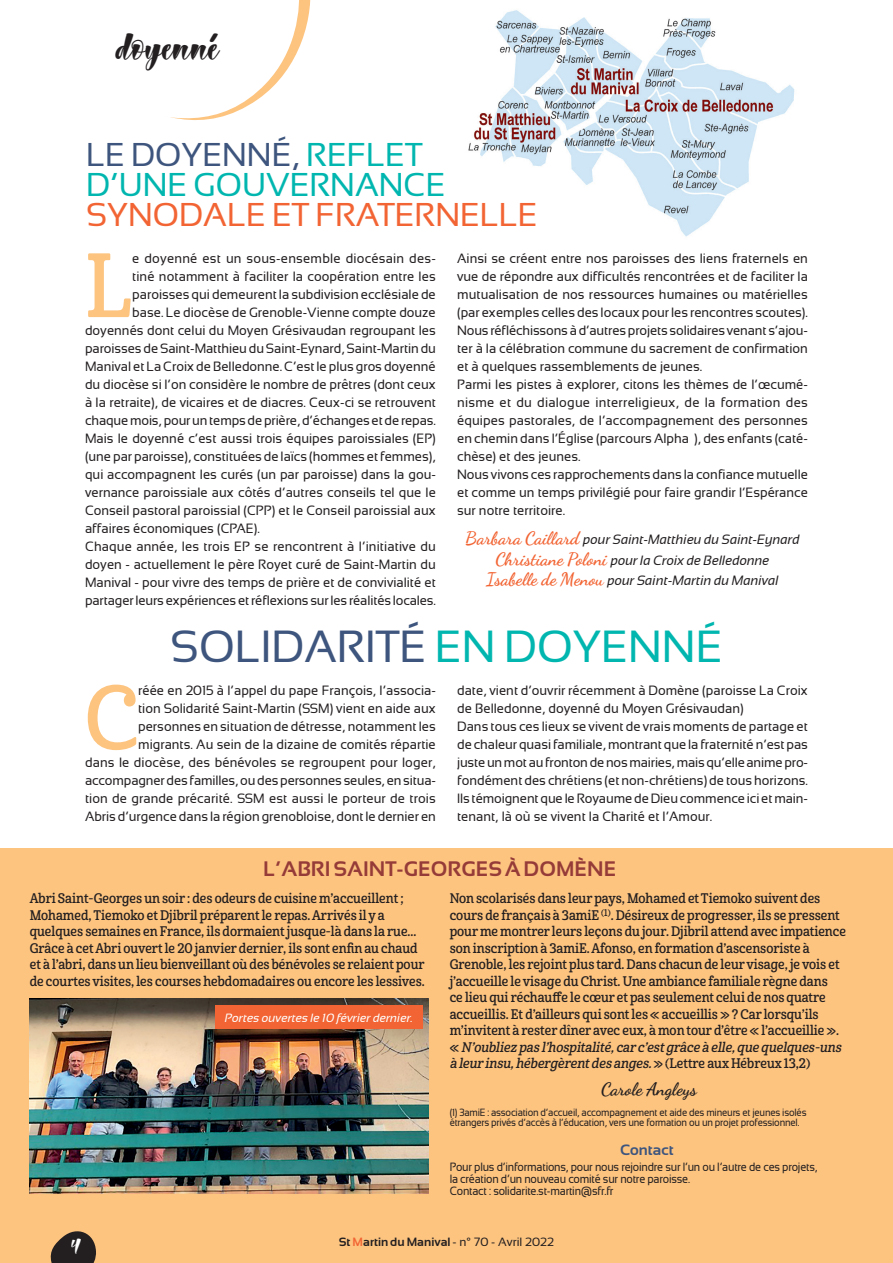
<style>
.page{position:relative;width:893px;height:1263px;background:#fff}
.page>*{position:absolute;margin:0;border:0;box-sizing:border-box;transform-origin:0 0}
.t1{font:88.35px "Cabrito Con Dem";color:#fdc480}
.t2{font:45px "Sansation";color:#3e557d}
.t3{font:39px "Battalfree";color:#231f20}
.t4{font:33px/30px "Sansation";color:#00b6af}
.t5{font:33px "Sansation";color:#f26433}
.t6{font:22.5px "Battalfree";color:#fff}
.t7{font:700 21px "Sansation";color:#953b38}
.t8{font:700 18px "Dancing Script";color:#231f20}
.t9{font:700 15px "Sansation";color:#3e557d}
.t10{font:13.5px/18px "Sansation";color:#231f20}
.t11{font:13.5px/16.5px "Cabrito Con Dem";color:#231f20}
.t12{font:italic 13.5px/20.4px "Sansation";color:#231f20;text-align:center}
.t13{font:12px/12px "Sansation";letter-spacing:-.02em;color:#231f20;scale:.91 1}
.t14{font:italic 12px "Sansation";color:#fff}
.t15{font:700 12px "Sansation";color:#231f20}
.t16{font:10.5px/10.5px "Sansation";letter-spacing:-.02em;color:#231f20;scale:.91 1}
.s1{color:#3e557d}
.s2{font-family:"Dancing Script";font-weight:700;font-style:normal;font-size:18px;color:#f26433}
.s3{color:#00b6af}
.s4{font-style:italic}
.s5{color:#f26433}
.s6{font-weight:400}
</style>
<div class="page">
<svg style="left:170px;top:0;width:141px;height:120px"></svg>
<div style="left:0;top:848px;width:893px;height:415px;background:#fdc480"></div>
<img style="left:468px;top:10px;width:327px;height:227px">
<img style="left:30px;top:999px;width:398px;height:195px">
<div style="left:215px;top:1006px;width:208px;height:23px;background:#f26433"></div>
<svg style="left:50px;top:1231px;width:46px;height:32px"></svg>
<h3 class="t3" style="left:118px;top:17px;width:104px">doyenné</h3>
<h3 class="t4" style="left:86px;top:140px;width:361px"><span class="s1">LE DOYENNÉ,</span> REFLET<br>D’UNE GOUVERNANCE</h3>
<h3 class="t5" style="left:86px;top:197px;width:453px">SYNODALE ET FRATERNELLE</h3>
<p class="t10" style="left:457px;top:249px;width:352px">Ainsi se créent entre nos paroisses des liens fraternels en vue de répondre aux difficultés rencontrées et de faciliter la mutualisation de nos ressources humaines ou matérielles (par exemples celles des locaux pour les rencontres scoutes).<br>Nous réfléchissons à d’autres projets solidaires venant s’ajou&shy;ter à la célébration commune du sacrement de confirmation et à quelques rassemblements de jeunes.<br>Parmi les pistes à explorer, citons les thèmes de l’œcumé&shy;nisme et du dialogue interreligieux, de la formation des équipes pastorales, de l’accompagnement des personnes en chemin dans l’Église (parcours Alpha…), des enfants (caté&shy;chèse) et des jeunes.<br>Nous vivons ces rapprochements dans la confiance mutuelle et comme un temps privilégié pour faire grandir l’Espérance sur notre territoire.</p>
<p class="t12" style="left:465px;top:529px;width:336px"><span class="s2">Barbara Caillard</span> pour Saint-Matthieu du Saint-Eynard<br><span class="s2">Christiane Poloni</span> pour la Croix de Belledonne<br><span class="s2">Isabelle de Menou</span> pour Saint-Martin du Manival</p>
<h2 class="t2" style="left:170px;top:621px;width:554px">SOLIDARITÉ <span class="s3">EN DOYENNÉ</span></h2>
<h1 class="t1" style="left:85px;top:232px;width:49px">L</h1>
<p class="t10" style="left:132px;top:249px;width:305px">e doyenné est un sous-ensemble diocésain des-</p>
<p class="t10" style="left:132px;top:267px;width:305px">tiné notamment à faciliter la coopération entre les</p>
<p class="t10" style="left:132px;top:285px;width:305px">paroisses qui demeurent la subdivision ecclésiale de</p>
<p class="t10" style="left:132px;top:303px;width:305px">base. Le diocèse de Grenoble-Vienne compte douze</p>
<p class="t10" style="left:85px;top:321px;width:352px">doyennés dont celui du Moyen Grésivaudan regroupant les</p>
<p class="t10" style="left:85px;top:339px;width:352px">paroisses de Saint-Matthieu du Saint-Eynard, Saint-Martin du</p>
<p class="t10" style="left:85px;top:357px;width:352px">Manival et La Croix de Belledonne. C’est le plus gros doyenné</p>
<p class="t10" style="left:85px;top:375px;width:352px">du diocèse si l’on considère le nombre de prêtres (dont ceux</p>
<p class="t10" style="left:85px;top:393px;width:352px">à la retraite), de vicaires et de diacres. Ceux-ci se retrouvent</p>
<p class="t10" style="left:85px;top:411px;width:352px">chaque mois, pour un temps de prière, d’échanges et de repas.</p>
<p class="t10" style="left:85px;top:429px;width:352px">Mais le doyenné c’est aussi trois équipes paroissiales (EP)</p>
<p class="t10" style="left:85px;top:447px;width:352px">(une par paroisse), constituées de laïcs (hommes et femmes),</p>
<p class="t10" style="left:85px;top:465px;width:352px">qui accompagnent les curés (un par paroisse) dans la gou-</p>
<p class="t10" style="left:85px;top:483px;width:352px">vernance paroissiale aux côtés d’autres conseils tel que le</p>
<p class="t10" style="left:85px;top:501px;width:352px">Conseil pastoral paroissial (CPP) et le Conseil paroissial aux</p>
<p class="t10" style="left:85px;top:519px;width:176px">affaires économiques (CPAE).</p>
<p class="t10" style="left:85px;top:537px;width:352px">Chaque année, les trois EP se rencontrent à l’initiative du</p>
<p class="t10" style="left:85px;top:555px;width:352px">doyen - actuellement le père Royet curé de Saint-Martin du</p>
<p class="t10" style="left:85px;top:573px;width:352px">Manival - pour vivre des temps de prière et de convivialité et</p>
<p class="t10" style="left:85px;top:591px;width:352px">partager leurs expériences et réflexions sur les réalités locales.</p>
<h1 class="t1" style="left:85px;top:664px;width:55px">C</h1>
<p class="t10" style="left:85px;top:681px;width:352px;text-align:right">réée en 2015 à l’appel du pape François, l’associa-<br>tion Solidarité Saint-Martin (SSM) vient en aide aux personnes en situation de détresse, notamment les migrants. Au sein de la dizaine de comités répartie<br>dans le diocèse, des bénévoles se regroupent pour loger, accompagner des familles, ou des personnes seules, en situa&shy;tion de grande précarité. SSM est aussi le porteur de trois Abris d’urgence dans la région grenobloise, dont le dernier en</p>
<p class="t10" style="left:457px;top:681px;width:352px">date, vient d’ouvrir récemment à Domène (paroisse La Croix de Belledonne, doyenné du Moyen Grésivaudan)<br>Dans tous ces lieux se vivent de vrais moments de partage et de chaleur quasi familiale, montrant que la fraternité n’est pas juste un mot au fronton de nos mairies, mais qu’elle anime pro&shy;fondément des chrétiens (et non-chrétiens) de tous horizons.<br>Ils témoignent que le Royaume de Dieu commence ici et main&shy;tenant, là où se vivent la Charité et l’Amour.</p>
<h3 class="t7" style="left:263px;top:857px;width:355px">L’ABRI SAINT-GEORGES À DOMÈNE</h3>
<p class="t11" style="left:30px;top:891px;width:396px">Abri Saint-Georges un soir : des odeurs de cuisine m’accueillent ; Mohamed, Tiemoko et Djibril préparent le repas. Arrivés il y a quelques semaines en France, ils dormaient jusque-là dans la rue...<br>Grâce à cet Abri ouvert le 20 janvier dernier, ils sont enfin au chaud et à l’abri, dans un lieu bienveillant où des bénévoles se relaient pour de courtes visites, les courses hebdomadaires ou encore les lessives.</p>
<p class="t11" style="left:450px;top:891px;width:398px">Non scolarisés dans leur pays, Mohamed et Tiemoko suivent des cours de français à 3amiE <sup>(1)</sup>. Désireux de progresser, ils se pressent pour me montrer leurs leçons du jour. Djibril attend avec impatience son inscription à 3amiE. Afonso, en formation d’ascensoriste à Grenoble, les rejoint plus tard. Dans chacun de leur visage, je vois et j’accueille le visage du Christ. Une ambiance familiale règne dans<br>ce lieu qui réchauffe le cœur et pas seulement celui de nos quatre accueillis. Et d’ailleurs qui sont les « accueillis » ? Car lorsqu’ils m’invitent à rester dîner avec eux, à mon tour d’être « l’accueillie ». « <span class="s4">N’oubliez pas l’hospitalité,carc’estgrâce à elle,que quelques-uns à leurinsu,hébergèrentdes anges.</span>» ( L e t t r e a u x H é b r e u x 1 3 , 2 )</p>
<h3 class="t8" style="left:601px;top:1077px;width:97px">Carole Angleys</h3>
<p class="t16" style="left:450px;top:1107px;width:394px">(1) 3amiE : association d’accueil, accompagnement et aide des mineurs et jeunes isolés étrangers privés d’accès à l’éducation, vers une formation ou un projet professionnel.</p>
<p class="t9" style="left:620px;top:1141px;width:55px">Contact</p>
<p class="t13" style="left:450px;top:1161px;width:406px">Pour plus d’informations, pour nous rejoindre sur l’un ou l’autre de ces projets, la création d’un nouveau comité sur notre paroisse.<br>Contact : solidarite.st-martin@sfr.fr</p>
<p class="t14" style="left:225px;top:1011px;width:190px">Portes ouvertes le 10 février dernier.</p>
<h3 class="t6" style="left:71px;top:1228px;width:12px">4</h3>
<p class="t15" style="left:339px;top:1235px;width:217px">St <span class="s5">M</span>artin du Manival <span class="s6">- n° 70 - Avril 2022</span></p>
</div>
